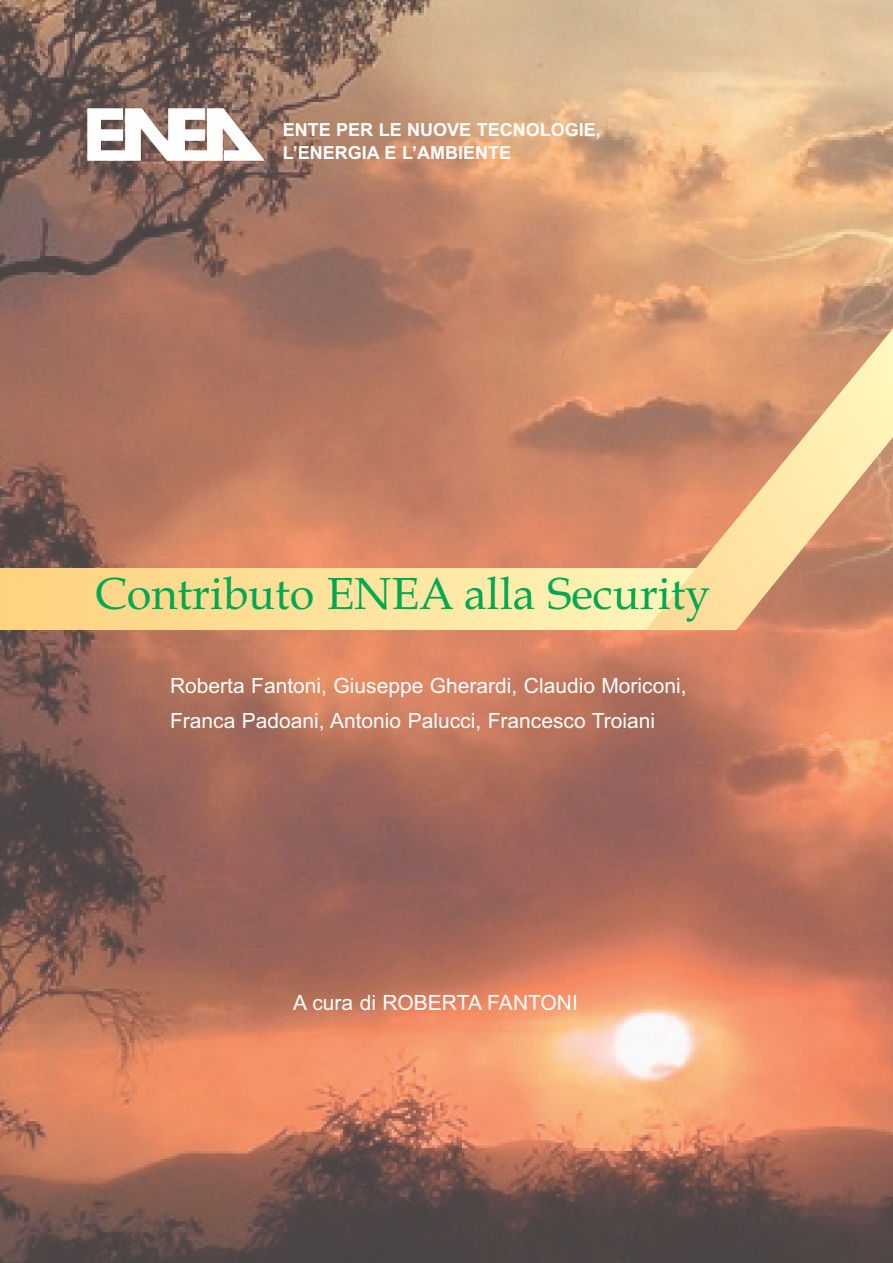
<style>
.page{position:relative;width:893px;height:1263px;background:#fff}
.page>*{position:absolute;margin:0;border:0;box-sizing:border-box;transform-origin:0 0}
.t1{font:45px "Book Antiqua";color:#00a851}
.t2{font:21px/35.2px "Arial";color:#fff}
.t3{font:700 18px/22.5px "Arial";color:#fff}
</style>
<div class="page">
<img style="left:0;top:0;width:892px;height:1263px">
<svg style="left:87px;top:108px;width:178px;height:53px"></svg>
<svg style="left:0;top:568px;width:735px;height:62px;background:#fee29b"></svg>
<svg style="left:646px;top:328px;width:246px;height:301px;background:#dea87e"></svg>
<p class="t3" style="left:283px;top:120px;width:320px">ENTE PER LE NUOVE TECNOLOGIE,<br>L’ENERGIA E L’AMBIENTE</p>
<h1 class="t1" style="left:95px;top:567px;width:617px">Contributo ENEA alla Security</h1>
<p class="t2" style="left:170px;top:670px;width:518px">Roberta Fantoni, Giuseppe Gherardi, Claudio Moriconi,<br>Franca Padoani, Antonio Palucci, Francesco Troiani</p>
<p class="t2" style="left:293px;top:987px;width:286px">A cura di ROBERTA FANTONI</p>
</div>
